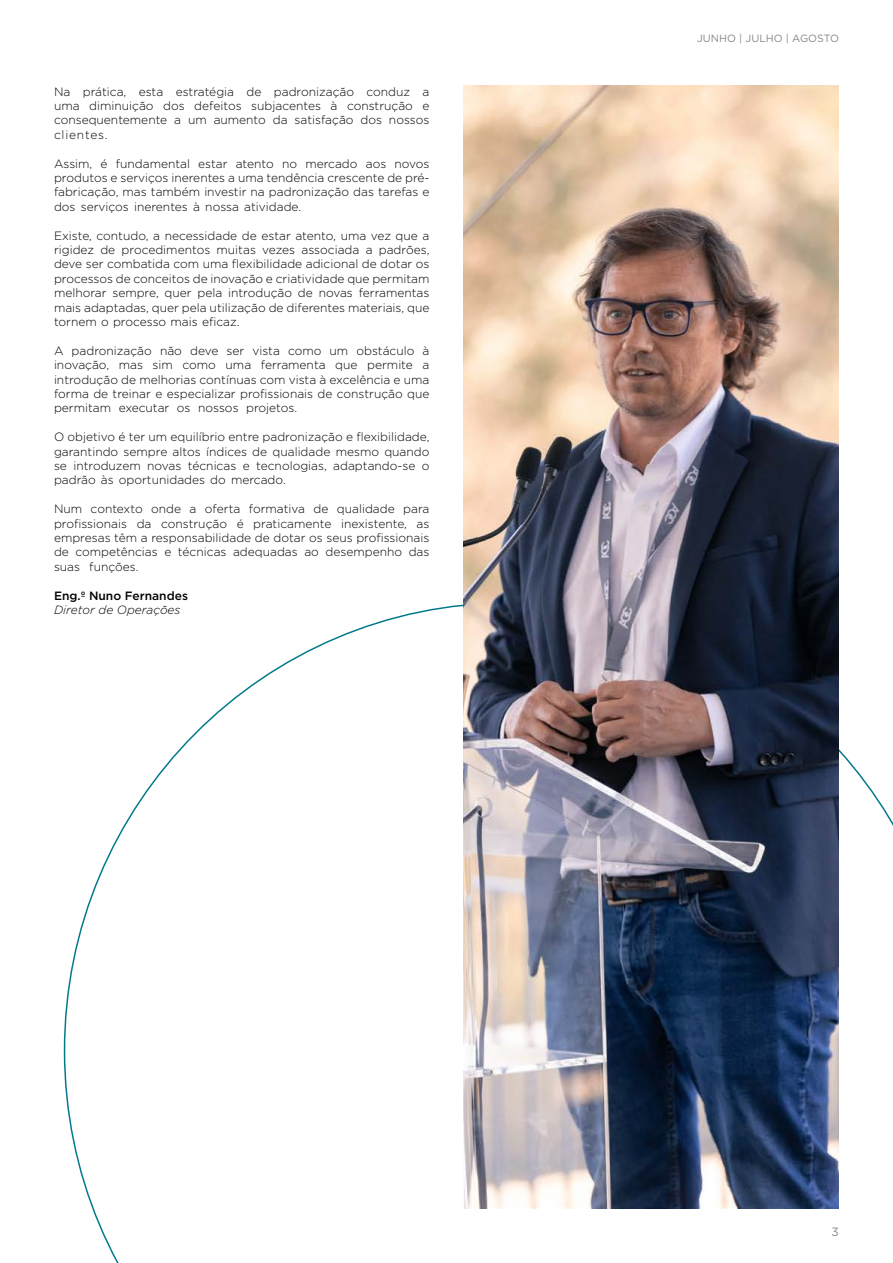
<style>
.page{position:relative;width:893px;height:1263px;background:#fff}
.page>*{position:absolute;margin:0;border:0;box-sizing:border-box;transform-origin:0 0}
.t1{font:300 12px/14.4px "Gotham";color:#010202;text-align:justify}
.t2{font:500 12px "Gotham";color:#010202}
.t3{font:italic 300 12px "Gotham";color:#010202}
.t4{font:12px "Gotham";color:#878787}
.t5{font:10.5px "Gotham";color:#878787}
</style>
<div class="page">
<svg style="left:64px;top:604px;width:829px;height:659px"></svg>
<img style="left:463px;top:86px;width:376px;height:1123px">
<p class="t1" style="left:54px;top:84px;width:377px">Na prática, esta estratégia de padronização conduz a uma diminuição dos defeitos subjacentes à construção e consequentemente a um aumento da satisfação dos nossos clientes.</p>
<p class="t1" style="left:54px;top:156px;width:377px">Assim, é fundamental estar atento no mercado aos novos produtos e serviços inerentes a uma tendência crescente de pré&shy;fabricação, mas também investir na padronização das tarefas e dos serviços inerentes à nossa atividade.</p>
<p class="t1" style="left:54px;top:228px;width:377px">Existe, contudo, a necessidade de estar atento, uma vez que a rigidez de procedimentos muitas vezes associada a padrões, deve ser combatida com uma flexibilidade adicional de dotar os processos de conceitos de inovação e criatividade que permitam melhorar sempre, quer pela introdução de novas ferramentas mais adaptadas, quer pela utilização de diferentes materiais, que tornem o processo mais eficaz.</p>
<p class="t1" style="left:54px;top:343px;width:377px">A padronização não deve ser vista como um obstáculo à inovação, mas sim como uma ferramenta que permite a introdução de melhorias contínuas com vista à excelência e uma forma de treinar e especializar profissionais de construção que permitam executar os nossos projetos.</p>
<p class="t1" style="left:54px;top:429px;width:377px">O objetivo é ter um equilíbrio entre padronização e flexibilidade, garantindo sempre altos índices de qualidade mesmo quando se introduzem novas técnicas e tecnologias, adaptando-se o padrão às oportunidades do mercado.</p>
<p class="t1" style="left:54px;top:501px;width:377px">Num contexto onde a oferta formativa de qualidade para profissionais da construção é praticamente inexistente, as empresas têm a responsabilidade de dotar os seus profissionais de competências e técnicas adequadas ao desempenho das suas funções.</p>
<p class="t2" style="left:54px;top:587px;width:136px">Eng.º Nuno Fernandes</p>
<p class="t3" style="left:54px;top:602px;width:128px">Diretor de Operações</p>
<p class="t5" style="left:697px;top:32px;width:143px">JUNHO | JULHO | AGOSTO</p>
<p class="t4" style="left:832px;top:1223px;width:9px">3</p>
</div>
